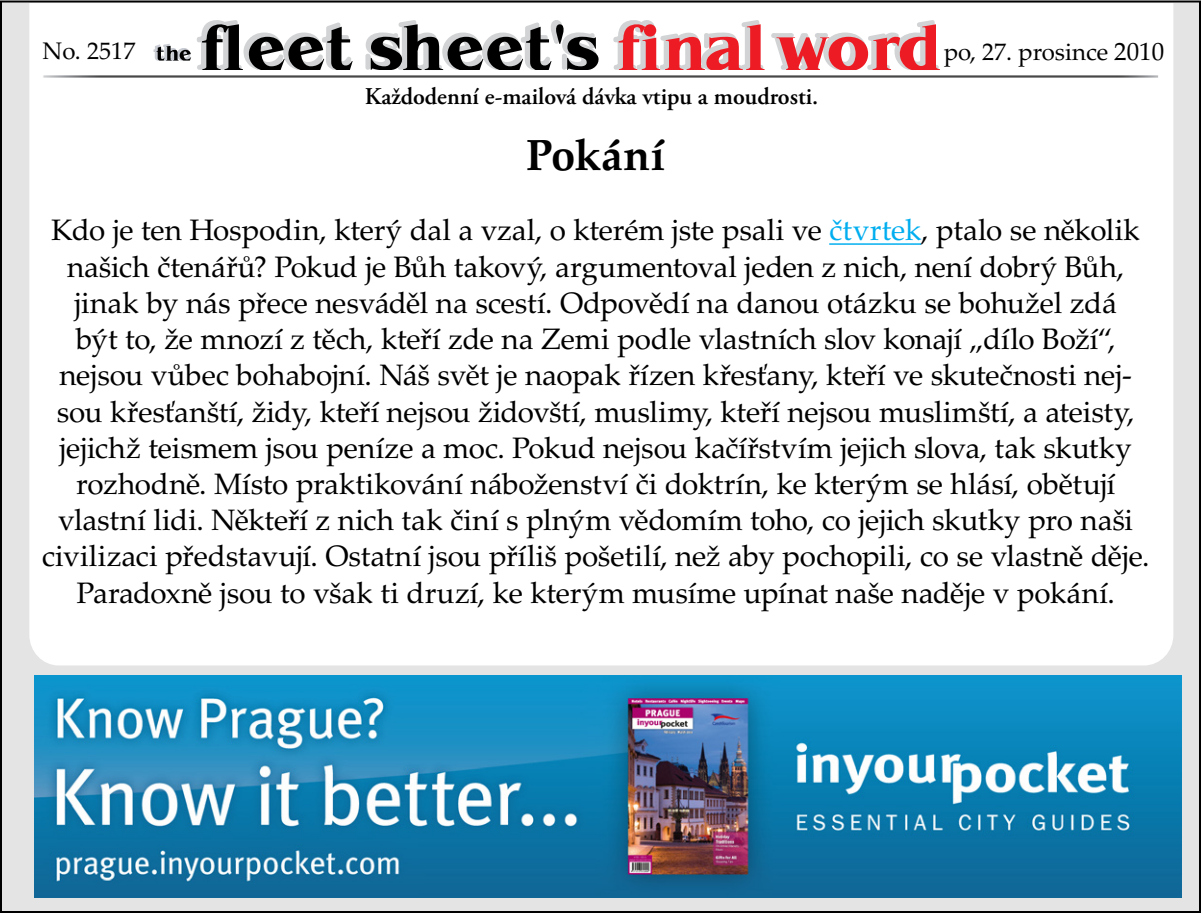
<style>
.page{position:relative;width:1201px;height:913px;background:#fff}
.page>*{position:absolute;margin:0;border:0;box-sizing:border-box;transform-origin:0 0}
.t1{font:700 43.6px "Palatino LTCE";letter-spacing:.005em;color:#000}
.t2{font:29.6px/36.2px "Palatino LTCE";letter-spacing:-.005em;color:#000;text-align:center}
.t3{font:600 24px "Adobe Garamond Pro";color:#000}
.t4{font:24px "Palatino LTCE";color:#000}
.s1{font-size:25px}
.s2{color:#00aeef}
</style>
<div class="page">
<div style="left:1px;top:1px;width:1198px;height:910px;background:#e5e4e4"></div>
<div style="left:28px;top:1px;width:1146px;height:665px;background:#fff"></div>
<img style="left:40px;top:73px;width:1120px;height:7px">
<svg style="left:153px;top:20px;width:446px;height:50px;background:#a3a3a4"></svg>
<svg style="left:611px;top:20px;width:328px;height:50px;background:#eda0a3"></svg>
<hr style="left:829px;top:243px;width:92px;height:2px;background:#00aeef">
<img style="left:34px;top:675px;width:1146px;height:222px">
<p class="t4" style="left:42px;top:37px;width:94px">No. 2517</p>
<p class="t4" style="left:943px;top:38px;width:222px">po, 27. prosince <span class="s1">2010</span></p>
<p class="t3" style="left:365px;top:83px;width:455px">Každodenní e-mailová dávka vtipu a moudrosti.</p>
<h1 class="t1" style="left:526px;top:129px;width:141px">Pokání</h1>
<p class="t2" style="left:42px;top:213px;width:1109px">Kdo je ten Hospodin, který dal a vzal, o kterém jste psali ve <span class="s2">čtvrtek</span>, ptalo se několik našich čtenářů? Pokud je Bůh takový, argumentoval jeden z nich, není dobrý Bůh, jinak by nás přece nesváděl na scestí. Odpovědí na danou otázku se bohužel zdá<br>být to, že mnozí z těch, kteří zde na Zemi podle vlastních slov konají „dílo Boží“, nejsou vůbec bohabojní. Náš svět je naopak řízen křesťany, kteří ve skutečnosti nej&shy;sou křesťanští, židy, kteří nejsou židovští, muslimy, kteří nejsou muslimští, a ateisty, jejichž teismem jsou peníze a moc. Pokud nejsou kačířstvím jejich slova, tak skutky rozhodně. Místo praktikování náboženství či doktrín, ke kterým se hlásí, obětují vlastní lidi. Někteří z nich tak činí s plným vědomím toho, co jejich skutky pro naši civilizaci představují. Ostatní jsou příliš pošetilí, než aby pochopili, co se vlastně děje.<br>Paradoxně jsou to však ti druzí, ke kterým musíme upínat naše naděje v pokání.</p>
</div>
